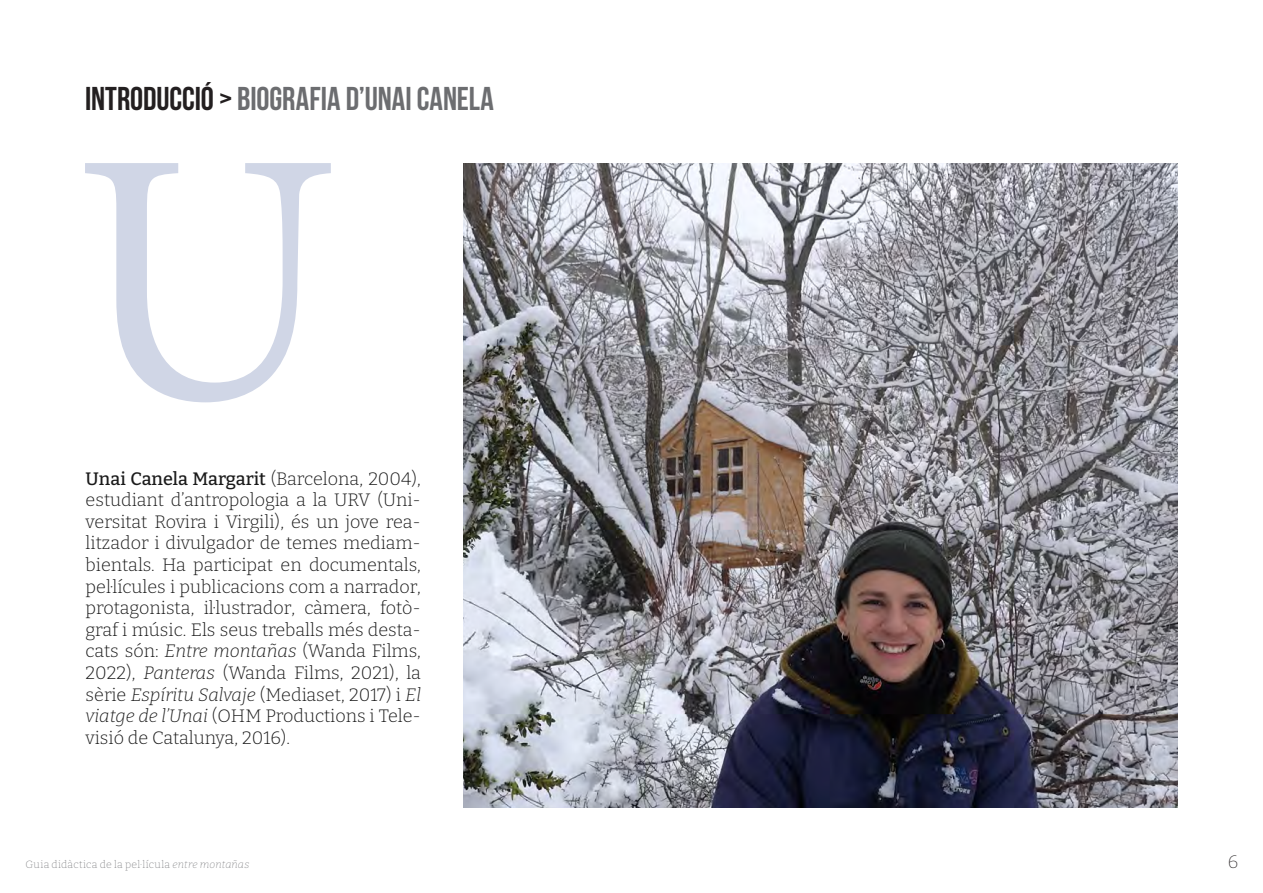
<style>
.page{position:relative;width:1263px;height:893px;background:#fff}
.page>*{position:absolute;margin:0;border:0;box-sizing:border-box;transform-origin:0 0}
.t1{font:700 33px "Bebas Neue";letter-spacing:-.005em;color:#6c6d70}
.t2{font:300 18px/21.6px "Bitter";color:#1a1a1a;text-align:justify}
.t3{font:200 18px "Bitter";color:#231f20}
.t4{font:200 10.5px "Bitter";letter-spacing:.025em;color:#6c6d70}
.s1{color:#231f20}
.s2{font-weight:500}
.s3{font-style:italic}
</style>
<div class="page">
<svg style="left:85px;top:163px;width:246px;height:239px"></svg>
<img style="left:463px;top:163px;width:715px;height:645px">
<p class="t1" style="left:85px;top:80px;width:410px"><span class="s1">INTRODUCCIÓ &gt;</span> BIOGRAFIA D’UNAI CANELA</p>
<p class="t2" style="left:86px;top:467px;width:337px"><span class="s2">Unai Canela Margarit</span> (Barcelona, 2004), estudiant d’antropologia a la URV (Uni&shy;versitat Rovira i Virgili), és un jove rea&shy;litzador i divulgador de temes mediam&shy;bientals. Ha participat en documentals, pel·lícules i publicacions com a narrador, protagonista, il·lustrador, càmera, fotò&shy;graf i músic. Els seus treballs més desta&shy;cats són: <span class="s3">Entre montañas</span> (Wanda Films, 2022), <span class="s3">Panteras</span> (Wanda Films, 2021), la sèrie <span class="s3">Espíritu Salvaje</span> (Mediaset, 2017) i <span class="s3">El viatge de l’Unai</span> (OHM Productions i Tele&shy;visió de Catalunya, 2016).</p>
<p class="t4" style="left:26px;top:857px;width:225px">Guia didàctica de la pel·lícula <span class="s3">entre montañas</span></p>
<p class="t3" style="left:1228px;top:850px;width:12px">6</p>
</div>
